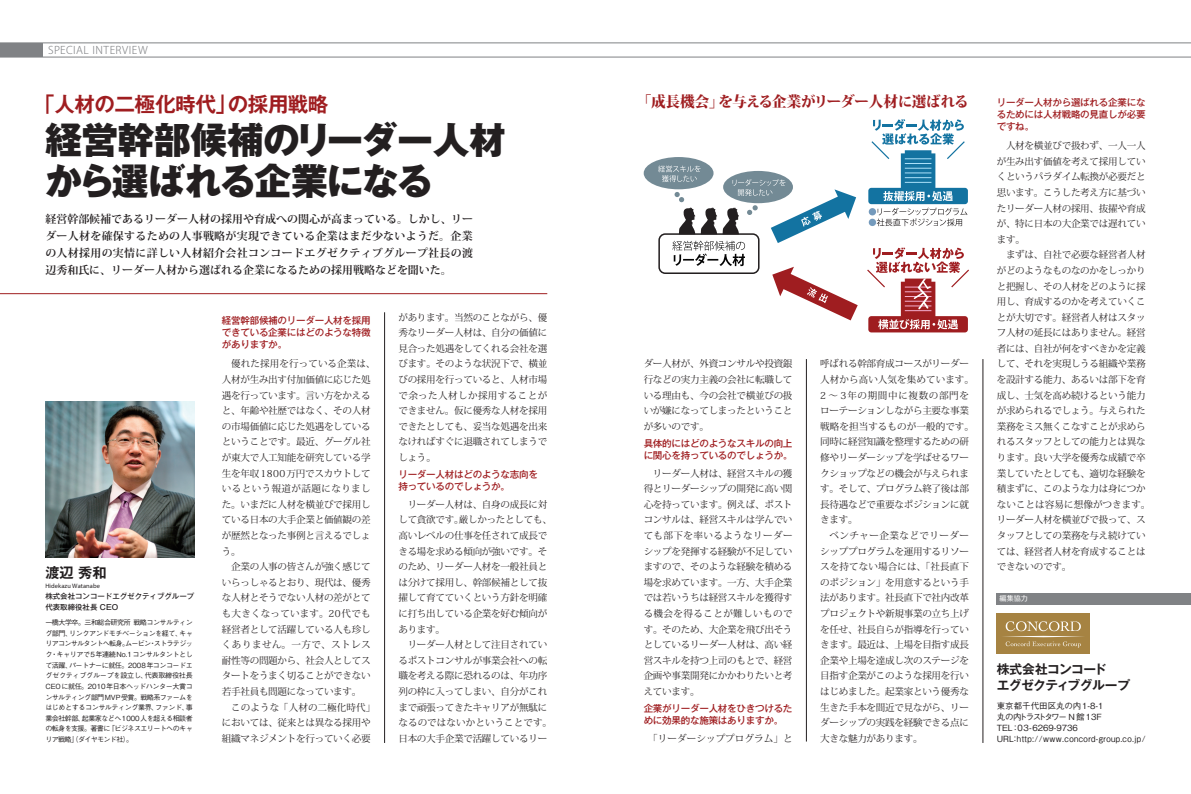
<style>
.page{position:relative;width:1191px;height:794px;background:#fff}
.page>*{position:absolute;margin:0;border:0;box-sizing:border-box;transform-origin:0 0}
.t1{font:800 36.9px "Gothic MB101 Pro";letter-spacing:-.025em;color:#231f20}
.t2{font:800 36.9px "Gothic MB101 Pro";letter-spacing:-.045em;color:#231f20}
.t3{font:700 20.6px "Gothic MB101 Pro De";letter-spacing:-.025em;color:#9f1d20}
.t4{font:800 14.9px "Koz Min Pro";letter-spacing:-.01em;color:#9f1d20}
.t5{font:700 14.2px "Gothic MB101 Pro De";color:#231f20}
.表組{font:700 12.8px/16.3px "Gothic MB101 Pro De";letter-spacing:-.045em;color:#231f20}
.t6{font:700 11px/17px "Koz Min Pro";color:#231f20;text-align:justify}
.表組タイトル{font:300 10.6px "Koz Go Pro";letter-spacing:.04em;color:#808285}
.本文13_5Q{font:9.6px/15.6px "Koz Min Pro";letter-spacing:-.03em;color:#231f20;text-align:justify}
.インタ質問{font:500 9.6px/12px "Gothic MB101 Pro";letter-spacing:-.03em;color:#9f1d20}
.本文13_5Q-2{font:9.6px "Koz Min Pro";letter-spacing:.005em;color:#231f20}
.表組-2{font:500 8.5px "Gothic BBB Pro";letter-spacing:.05em;color:#231f20}
.表組-3{font:500 8.5px "Gothic BBB Pro";color:#231f20}
.表組-4{font:500 8.5px "Gothic BBB Pro";letter-spacing:-.17em;color:#231f20}
.t7{font:500 7.4px "Gothic MB101 Pro";color:#231f20}
.t8{font:500 7.1px/10.6px "Gothic BBB Pro";letter-spacing:-.09em;color:#231f20;text-align:justify}
.表組-5{font:7.1px "Gothic MB101 Pro";color:#fff}
.t9{font:6.4px "Myriad Pro";letter-spacing:.015em;color:#231f20}
</style>
<div class="page">
<img style="left:45px;top:401px;width:149px;height:156px">
<hr style="left:384px;top:312px;width:1px;height:431px;background:#231f20">
<hr style="left:806px;top:359px;width:1px;height:382px;background:#231f20">
<hr style="left:982px;top:359px;width:1px;height:384px;background:#231f20">
<svg style="left:43px;top:43px;width:1148px;height:14px"></svg>
<div style="left:0;top:43px;width:43px;height:14px;background:#808285"></div>
<hr style="left:0;top:293px;width:547px;height:1px;background:#9f1d20">
<div style="left:996px;top:593px;width:195px;height:11px;background:#808285"></div>
<div style="left:996px;top:614px;width:93px;height:40px;background:#a68342"></div>
<svg style="left:1003px;top:621px;width:81px;height:26px"></svg>
<div style="left:643px;top:157px;width:70px;height:32px;background:#738a95;border-radius:50%"></div>
<svg style="left:658px;top:119px;width:311px;height:213px"></svg>
<p class="表組タイトル" style="left:48px;top:43px;width:101px">SPECIAL INTERVIEW</p>
<p class="t3" style="left:34px;top:87px;width:296px">「人材の二極化時代」の採用戦略</p>
<p class="t1" style="left:45px;top:109px;width:462px">経営幹部候補のリーダー人材</p>
<p class="t2" style="left:45px;top:150px;width:390px">から選ばれる企業になる</p>
<p class="t6" style="left:45px;top:210px;width:429px">経営幹部候補であるリーダー人材の採用や育成への関心が高まっている。しかし、リーダー人材を確保するための人事戦略が実現できている企業はまだ少ないようだ。企業の人材採用の実情に詳しい人材紹介会社コンコードエグゼクティブグループ社長の渡辺秀和氏に、リーダー人材から選ばれる企業になるための採用戦略などを聞いた。</p>
<p class="t5" style="left:45px;top:561px;width:63px">渡辺 秀和</p>
<p class="t9" style="left:45px;top:581px;width:56px">Hidekazu Watanabe</p>
<p class="t7" style="left:45px;top:590px;width:150px">株式会社コンコードエグゼクティブグループ</p>
<p class="t7" style="left:45px;top:601px;width:74px">代表取締役社長 CEO</p>
<p class="t8" style="left:45px;top:616px;width:149px">一橋大学卒。三和総合研究所 戦略コンサルティング部門、リンクアンドモチベーションを経て、キャリアコンサルタントへ転身。ムービン・ストラテジック・キャリアで5年連続No.1コンサルタントとして活躍、パートナーに就任。2008年コンコードエグゼクティブグループを設立し、代表取締役社長CEOに就任。2010年日本ヘッドハンター大賞コンサルティング部門MVP受賞。戦略系ファームをはじめとするコンサルティング業界、ファンド、事業会社幹部、起業家などへ1000人を超える相談者の転身を支援。著書に「ビジネスエリートへのキャリア戦略」（ダイヤモンド社）。</p>
<p class="インタ質問" style="left:222px;top:313px;width:150px;text-align:justify">経営幹部候補のリーダー人材を採用できている企業にはどのような特徴がありますか。</p>
<p class="本文13_5Q" style="left:222px;top:356px;width:155px;text-align:left;text-indent:9px">優れた採用を行っている企業は、人材が生み出す付加価値に応じた処遇を行っています。言い方をかえると、年齢や社歴ではなく、その人材の市場価値に応じた処遇をしているということです。最近、グーグル社が東大で人工知能を研究している学生を年収1800万円でスカウトしているという報道が話題になりました。いまだに人材を横並びで採用している日本の大手企業と価値観の差が歴然となった事例と言えるでしょう。</p>
<p class="本文13_5Q" style="left:222px;top:558px;width:150px;text-indent:9px">企業の人事の皆さんが強く感じていらっしゃるとおり、現代は、優秀な人材とそうでない人材の差がとても大きくなっています。20代でも経営者として活躍している人も珍しくありません。一方で、ストレス耐性等の問題から、社会人としてスタートをうまく切ることができない若手社員も問題になっています。</p>
<p class="本文13_5Q" style="left:222px;top:699px;width:155px;text-align:left;text-indent:9px">このような「人材の二極化時代」においては、従来とは異なる採用や組織マネジメントを行っていく必要</p>
<p class="本文13_5Q" style="left:398px;top:309px;width:150px">があります。当然のことながら、優秀なリーダー人材は、自分の価値に見合った処遇をしてくれる会社を選びます。そのような状況下で、横並びの採用を行っていると、人材市場で余った人材しか採用することができません。仮に優秀な人材を採用できたとしても、妥当な処遇を出来なければすぐに退職されてしまうでしょう。</p>
<p class="インタ質問" style="left:398px;top:467px;width:141px">リーダー人材はどのような志向を持っているのでしょうか。</p>
<p class="本文13_5Q" style="left:398px;top:496px;width:155px;text-align:left;text-indent:9px">リーダー人材は、自身の成長に対して貪欲です。厳しかったとしても、高いレベルの仕事を任されて成長できる場を求める傾向が強いです。そのため、リーダー人材を一般社員とは分けて採用し、幹部候補として抜擢して育てていくという方針を明確に打ち出している企業を好む傾向があります。</p>
<p class="本文13_5Q" style="left:398px;top:636px;width:155px;text-align:center">リーダー人材として注目されてい<br>るポストコンサルが事業会社への転職を考える際に恐れるのは、年功序列の枠に入ってしまい、自分がこれまで頑張ってきたキャリアが無駄になるのではないかということです。日本の大手企業で活躍しているリー</p>
<p class="t4" style="left:636px;top:90px;width:333px">「成長機会」を与える企業がリーダー人材に選ばれる</p>
<p class="本文13_5Q" style="left:643px;top:356px;width:150px">ダー人材が、外資コンサルや投資銀行などの実力主義の会社に転職している理由も、今の会社で横並びの扱いが嫌になってしまったということが多いのです。</p>
<p class="インタ質問" style="left:643px;top:436px;width:150px">具体的にはどのようなスキルの向上に関心を持っているのでしょうか。</p>
<p class="本文13_5Q" style="left:643px;top:465px;width:150px;text-indent:9px">リーダー人材は、経営スキルの獲得とリーダーシップの開発に高い関心を持っています。例えば、ポストコンサルは、経営スキルは学んでいても部下を率いるようなリーダーシップを発揮する経験が不足していますので、そのような経験を積める場を求めています。一方、大手企業では若いうちは経営スキルを獲得する機会を得ることが難しいものです。そのため、大企業を飛び出そうとしているリーダー人材は、高い経営スキルを持つ上司のもとで、経営企画や事業開発にかかわりたいと考えています。</p>
<p class="インタ質問" style="left:643px;top:701px;width:150px">企業がリーダー人材をひきつけるために効果的な施策はありますか。</p>
<p class="本文13_5Q-2" style="left:648px;top:731px;width:146px">「リーダーシッププログラム」と</p>
<p class="本文13_5Q" style="left:820px;top:356px;width:155px;text-align:left">呼ばれる幹部育成コースがリーダー人材から高い人気を集めています。<br>2 〜 3年の期間中に複数の部門をローテーションしながら主要な事業戦略を担当するものが一般的です。同時に経営知識を整理するための研修やリーダーシップを学ばせるワークショップなどの機会が与えられます。そして、プログラム終了後は部長待遇などで重要なポジションに就きます。</p>
<p class="本文13_5Q" style="left:820px;top:527px;width:150px;text-indent:9px">ベンチャー企業などでリーダーシッププログラムを運用するリソースを持てない場合には、「社長直下のポジション」を用意するという手法があります。社長直下で社内改革プロジェクトや新規事業の立ち上げを任せ、社長自らが指導を行っていきます。最近は、上場を目指す成長企業や上場を達成し次のステージを目指す企業がこのような採用を行いはじめました。起業家という優秀な生きた手本を間近で見ながら、リーダーシップの実践を経験できる点に大きな魅力があります。</p>
<p class="インタ質問" style="left:996px;top:95px;width:150px;text-align:justify">リーダー人材から選ばれる企業になるためには人材戦略の見直しが必要ですね。</p>
<p class="本文13_5Q" style="left:996px;top:137px;width:150px;text-indent:9px">人材を横並びで扱わず、一人一人が生み出す価値を考えて採用していくというパラダイム転換が必要だと思います。こうした考え方に基づいたリーダー人材の採用、抜擢や育成が、特に日本の大企業では遅れています。</p>
<p class="本文13_5Q" style="left:996px;top:247px;width:155px;text-align:left;text-indent:9px">まずは、自社で必要な経営者人材がどのようなものなのかをしっかりと把握し、その人材をどのように採用し、育成するのかを考えていくことが大切です。経営者人材はスタッフ人材の延長にはありません。経営者には、自社が何をすべきかを定義して、それを実現しうる組織や業務を設計する能力、あるいは部下を育成し、士気を高め続けるという能力が求められるでしょう。与えられた業務をミス無くこなすことが求められるスタッフとしての能力とは異なります。良い大学を優秀な成績で卒業していたとしても、適切な経験を積まずに、このような力は身につかないことは容易に想像がつきます。リーダー人材を横並びで扱って、スタッフとしての業務を与え続けていては、経営者人材を育成することはできないのです。</p>
<p class="表組-5" style="left:999px;top:593px;width:30px">編集協力</p>
<p class="表組" style="left:996px;top:659px;width:135px">株式会社コンコード<br>エグゼクティブグループ</p>
<p class="表組-3" style="left:996px;top:699px;width:108px">東京都千代田区丸の内1-8-1</p>
<p class="表組-4" style="left:996px;top:710px;width:106px">丸の内トラストタワー N 館 13F</p>
<p class="表組-3" style="left:996px;top:721px;width:83px">TEL：03-6269-9736</p>
<p class="表組-2" style="left:996px;top:732px;width:150px">URL：http://www.concord-group.co.jp/</p>
</div>
